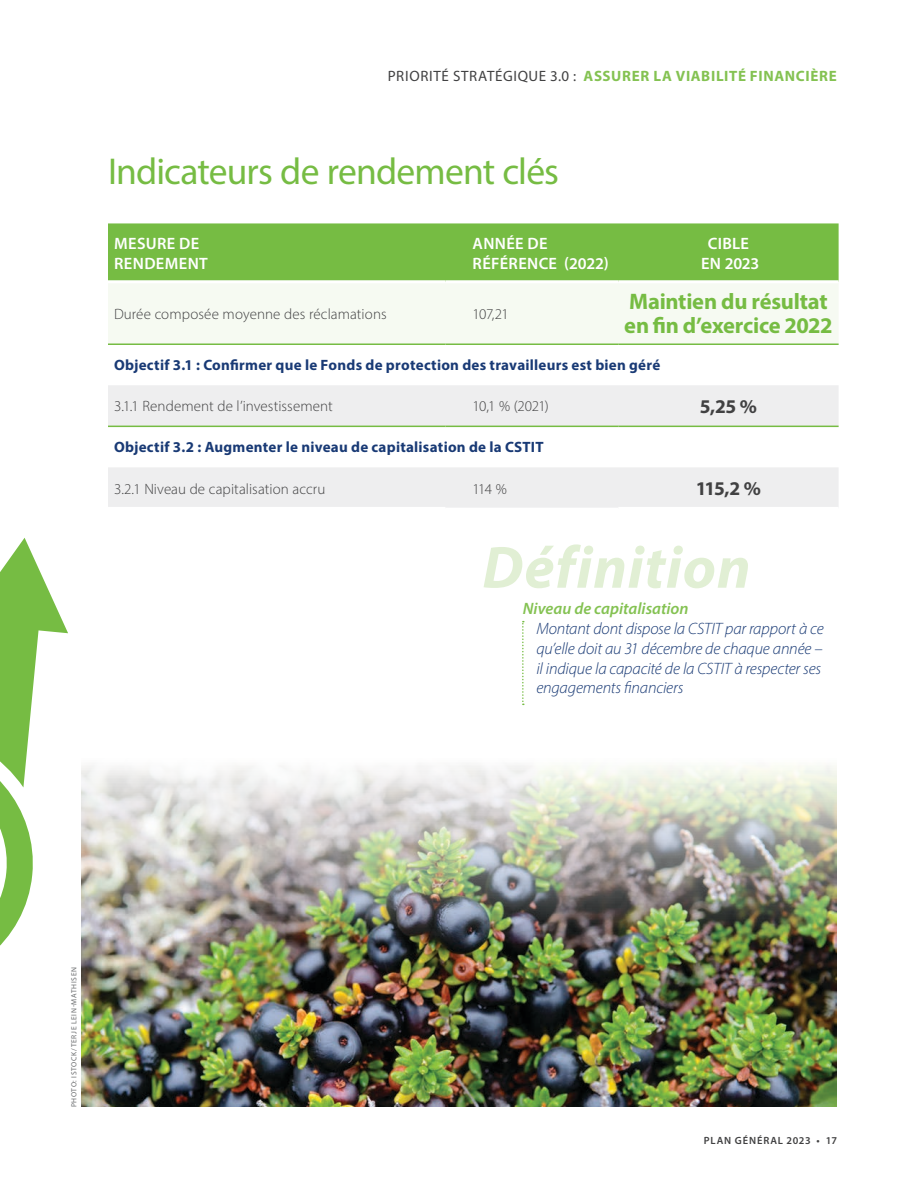
<style>
.page{position:relative;width:918px;height:1188px;background:#fff}
.page>*{position:absolute;margin:0;border:0;box-sizing:border-box;transform-origin:0 0}
.t1{font:italic 700 60px "Myriad Pro";letter-spacing:.015em;color:#e1efd4}
._1_1_Heading{font:37.5px "Myriad Pro";letter-spacing:-.02em;color:#76bc43}
._2_2_Table_Body_Text{font:700 22.5px/24px "Myriad Pro";letter-spacing:-.015em;color:#76bc43}
._2_1_Tables_Body_Tex{font:700 19.5px "Myriad Pro";color:#414142}
.t2{font:italic 300 16.5px/19.8px "Myriad Pro";letter-spacing:-.01em;color:#193a75}
._1_0_Tables_Heading{font:600 16.5px/19.5px "Myriad Pro";letter-spacing:.02em;color:#fff}
.t3{font:italic 600 16.5px "Myriad Pro";color:#84c252}
._2_0_Tables_Body_Tex{font:700 15px "Myriad Pro";letter-spacing:.015em;color:#193a75}
._2_0_Tables_Body_Tex-2{font:300 15px "Myriad Pro";letter-spacing:.005em;color:#414142}
.t4{font:15px "Myriad Pro";letter-spacing:.035em;color:#414142}
.t5{font:700 15px "Myriad Pro";color:#84c252}
.t6{font:600 10.5px "Myriad Pro";letter-spacing:.08em;color:#414142}
.t7{font:7.5px "Myriad Pro";letter-spacing:.085em;color:#696b6d}
.s1{font-weight:700;color:#84c252}
</style>
<div class="page">
<div style="left:108px;top:223px;width:731px;height:57px;background:#76bc43"></div>
<div style="left:108px;top:283px;width:731px;height:61px;background:#f6faf2"></div>
<svg style="left:108px;top:385px;width:731px;height:123px;fill:#eeeeef"></svg>
<hr style="left:108px;top:507px;width:338px;height:3px;background:#fff">
<hr style="left:618px;top:507px;width:221px;height:3px;background:#fff">
<hr style="left:108px;top:344px;width:338px;height:1px;background:#76bc43">
<hr style="left:446px;top:344px;width:172px;height:1px;background:#76bc43">
<hr style="left:618px;top:344px;width:221px;height:1px;background:#76bc43">
<hr style="left:108px;top:426px;width:338px;height:1px;background:#76bc43">
<hr style="left:446px;top:426px;width:172px;height:1px;background:#76bc43">
<hr style="left:618px;top:426px;width:221px;height:1px;background:#76bc43">
<svg style="left:522px;top:621px;width:2px;height:80px"></svg>
<svg style="left:0;top:538px;width:68px;height:408px"></svg>
<img style="left:81px;top:701px;width:755px;height:406px">
<p class="t4" style="left:388px;top:67px;width:17px">Priorit</p>
<p class="t4" style="left:442px;top:67px;width:21px">é strat</p>
<p class="t4" style="left:495px;top:67px;width:109px">égique 3.0 : <span class="s1">Assurer</span></p>
<p class="t5" style="left:653px;top:66px;width:32px">la viabilité</p>
<p class="t5" style="left:750px;top:66px;width:10px">financi</p>
<p class="t5" style="left:810px;top:66px;width:18px">ère</p>
<p class="_1_1_Heading" style="left:108px;top:148px;width:453px">Indicateurs de rendement clés</p>
<p class="_1_0_Tables_Heading" style="left:114px;top:234px;width:95px">MESURE DE<br>RENDEMENT</p>
<p class="_1_0_Tables_Heading" style="left:473px;top:234px;width:138px">ANNÉE DE<br>RÉFÉRENCE (2022)</p>
<p class="_1_0_Tables_Heading" style="left:701px;top:234px;width:60px;text-align:center">CIBLE<br>EN 2023</p>
<p class="_2_0_Tables_Body_Tex-2" style="left:114px;top:305px;width:274px">Durée composée moyenne des réclamations</p>
<p class="_2_0_Tables_Body_Tex-2" style="left:472px;top:305px;width:38px">107,21</p>
<p class="_2_2_Table_Body_Text" style="left:624px;top:289px;width:210px">Maintien du résultat en fin d’exercice 2022</p>
<p class="_2_0_Tables_Body_Tex" style="left:114px;top:356px;width:548px">Objectif 3.1 : Confirmer que le Fonds de protection des travailleurs est bien géré</p>
<p class="_2_0_Tables_Body_Tex-2" style="left:114px;top:397px;width:220px">3.1.1 Rendement de l’investissement</p>
<p class="_2_0_Tables_Body_Tex-2" style="left:472px;top:397px;width:78px">10,1 % (2021)</p>
<p class="_2_1_Tables_Body_Tex" style="left:700px;top:394px;width:59px">5,25 %</p>
<p class="_2_0_Tables_Body_Tex" style="left:114px;top:438px;width:431px">Objectif 3.2 : Augmenter le niveau de capitalisation de la CSTIT</p>
<p class="_2_0_Tables_Body_Tex-2" style="left:114px;top:479px;width:213px">3.2.1 Niveau de capitalisation accru</p>
<p class="_2_0_Tables_Body_Tex-2" style="left:472px;top:479px;width:36px">114 %</p>
<p class="_2_1_Tables_Body_Tex" style="left:696px;top:476px;width:67px">115,2 %</p>
<p class="t1" style="left:482px;top:528px;width:270px">Définition</p>
<p class="t3" style="left:523px;top:598px;width:167px">Niveau de capitalisation</p>
<p class="t2" style="left:536px;top:619px;width:289px">Montant dont dispose la CSTIT par rapport à ce qu’elle doit au 31 décembre de chaque année – il indique la capacité de la CSTIT à respecter ses engagements financiers</p>
<p class="t7" style="left:69px;top:1107px;width:142px;rotate:-90deg">PHOTO: ISTOCK/TERJE LEIN-MATHISEN</p>
<p class="t6" style="left:704px;top:1134px;width:135px">PLAN GÉNÉRAL 2023 • 17</p>
</div>
